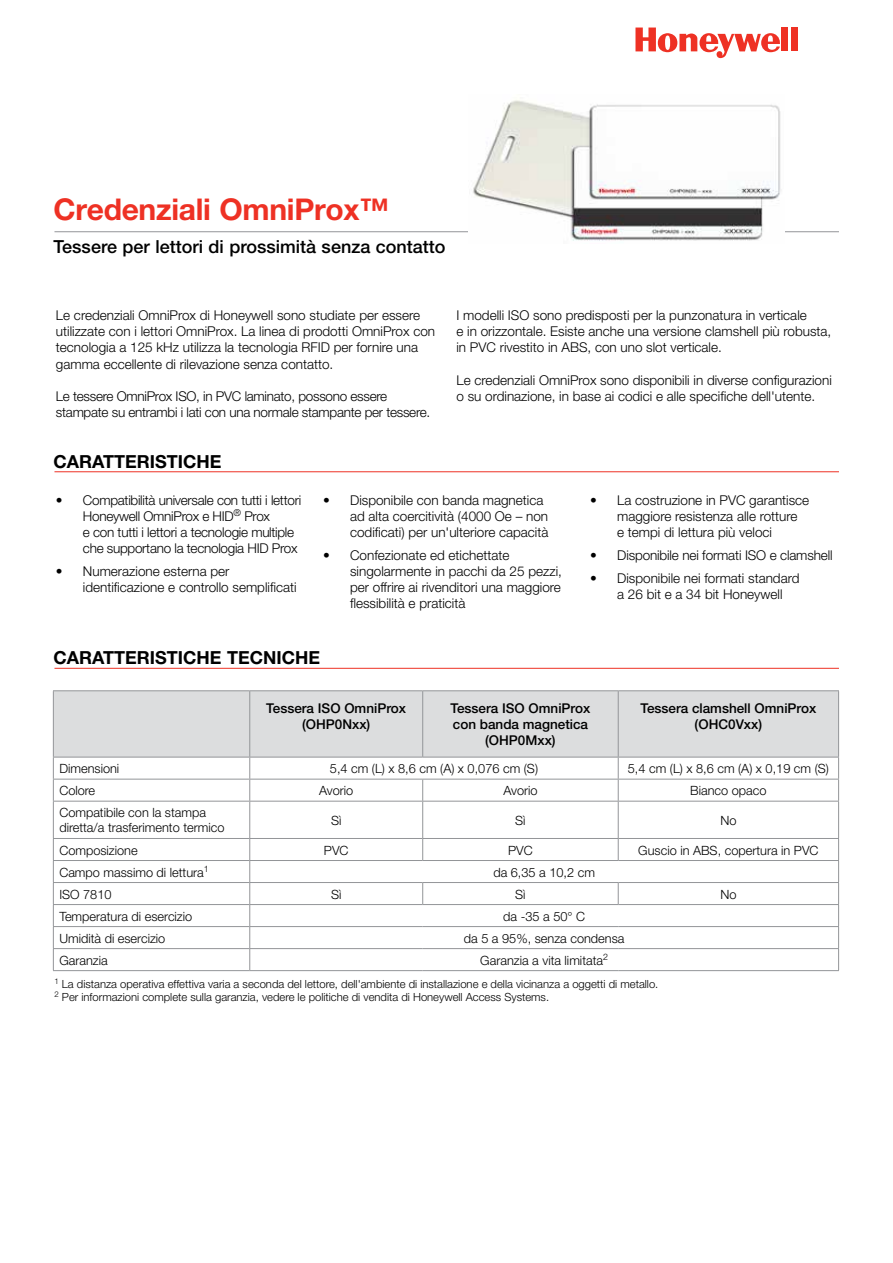
<style>
.page{position:relative;width:893px;height:1263px;background:#fff}
.page>*{position:absolute;margin:0;border:0;box-sizing:border-box;transform-origin:0 0}
.t1{font:700 30px "Helvetica Neue";letter-spacing:-.01em;color:#ee3124}
.t2{font:500 18px "Helvetica Neue";color:#000}
.t3{font:700 18px "Helvetica Neue";color:#000}
.t4{font:300 13.5px/16.2px "Helvetica Neue";color:#000}
.t5{font:300 13.5px/16.2px "Helvetica Neue";letter-spacing:-.02em;color:#000}
.t6{font:500 13.5px/16.2px "Helvetica Neue";color:#000;text-align:center}
.t7{font:300 12.75px/15.3px "Helvetica Neue";color:#000}
.t8{font:300 11.25px/13.5px "Helvetica Neue";color:#000}
</style>
<div class="page">
<div style="left:781px;top:28px;width:7px;height:23px;background:#ee3124"></div>
<div style="left:791px;top:28px;width:6px;height:23px;background:#ee3124"></div>
<svg style="left:635px;top:28px;width:145px;height:30px"></svg>
<hr style="left:54px;top:231px;width:785px;height:1px;background:#939598">
<hr style="left:54px;top:471px;width:785px;height:1px;background:#ee3124">
<hr style="left:54px;top:668px;width:785px;height:1px;background:#ee3124">
<div style="left:54px;top:691px;width:784px;height:66px;background:#dcddde"></div>
<svg style="left:422px;top:780px;width:1px;height:21px"></svg>
<hr style="left:53px;top:801px;width:197px;height:1px;background:#939598">
<hr style="left:250px;top:801px;width:173px;height:1px;background:#939598">
<hr style="left:249px;top:801px;width:1px;height:37px;background:#939598">
<hr style="left:423px;top:801px;width:195px;height:1px;background:#939598">
<hr style="left:422px;top:801px;width:1px;height:37px;background:#939598">
<hr style="left:618px;top:801px;width:221px;height:1px;background:#939598">
<hr style="left:618px;top:801px;width:1px;height:37px;background:#939598">
<hr style="left:53px;top:838px;width:197px;height:1px;background:#939598">
<hr style="left:250px;top:838px;width:173px;height:1px;background:#939598">
<hr style="left:423px;top:838px;width:195px;height:1px;background:#939598">
<svg style="left:422px;top:839px;width:1px;height:21px"></svg>
<hr style="left:618px;top:838px;width:221px;height:1px;background:#939598">
<svg style="left:618px;top:839px;width:1px;height:21px"></svg>
<hr style="left:53px;top:860px;width:197px;height:1px;background:#939598">
<hr style="left:250px;top:860px;width:173px;height:1px;background:#939598">
<hr style="left:423px;top:860px;width:195px;height:1px;background:#939598">
<hr style="left:618px;top:860px;width:221px;height:1px;background:#939598">
<hr style="left:53px;top:882px;width:197px;height:1px;background:#939598">
<hr style="left:250px;top:882px;width:173px;height:1px;background:#939598">
<hr style="left:423px;top:882px;width:195px;height:1px;background:#939598">
<svg style="left:422px;top:883px;width:1px;height:21px"></svg>
<hr style="left:618px;top:882px;width:221px;height:1px;background:#939598">
<svg style="left:618px;top:883px;width:1px;height:21px"></svg>
<hr style="left:53px;top:904px;width:197px;height:1px;background:#939598">
<hr style="left:250px;top:904px;width:173px;height:1px;background:#939598">
<hr style="left:423px;top:904px;width:195px;height:1px;background:#939598">
<hr style="left:618px;top:904px;width:221px;height:1px;background:#939598">
<hr style="left:53px;top:926px;width:197px;height:1px;background:#939598">
<hr style="left:250px;top:926px;width:173px;height:1px;background:#939598">
<hr style="left:423px;top:926px;width:195px;height:1px;background:#939598">
<hr style="left:618px;top:926px;width:221px;height:1px;background:#939598">
<hr style="left:53px;top:948px;width:197px;height:1px;background:#939598">
<hr style="left:250px;top:948px;width:173px;height:1px;background:#939598">
<svg style="left:249px;top:839px;width:1px;height:131px"></svg>
<hr style="left:423px;top:948px;width:195px;height:1px;background:#939598">
<hr style="left:618px;top:948px;width:221px;height:1px;background:#939598">
<hr style="left:53px;top:970px;width:197px;height:1px;background:#939598">
<hr style="left:250px;top:970px;width:173px;height:1px;background:#939598">
<hr style="left:423px;top:970px;width:195px;height:1px;background:#939598">
<hr style="left:618px;top:970px;width:221px;height:1px;background:#939598">
<svg style="left:249px;top:758px;width:1px;height:43px"></svg>
<svg style="left:618px;top:758px;width:1px;height:43px"></svg>
<hr style="left:53px;top:779px;width:197px;height:1px;background:#939598">
<hr style="left:250px;top:779px;width:173px;height:1px;background:#939598">
<hr style="left:423px;top:779px;width:195px;height:1px;background:#939598">
<hr style="left:618px;top:779px;width:221px;height:1px;background:#939598">
<svg style="left:53px;top:758px;width:1px;height:43px"></svg>
<svg style="left:838px;top:758px;width:1px;height:43px"></svg>
<hr style="left:53px;top:801px;width:1px;height:37px;background:#939598">
<hr style="left:838px;top:801px;width:1px;height:37px;background:#939598">
<svg style="left:838px;top:839px;width:1px;height:131px"></svg>
<svg style="left:53px;top:839px;width:1px;height:131px"></svg>
<hr style="left:53px;top:690px;width:197px;height:1px;background:#939598">
<hr style="left:53px;top:691px;width:1px;height:66px;background:#939598">
<hr style="left:250px;top:690px;width:173px;height:1px;background:#939598">
<hr style="left:249px;top:691px;width:1px;height:66px;background:#939598">
<hr style="left:423px;top:690px;width:195px;height:1px;background:#939598">
<hr style="left:422px;top:691px;width:1px;height:66px;background:#939598">
<hr style="left:618px;top:690px;width:221px;height:1px;background:#939598">
<hr style="left:618px;top:691px;width:1px;height:66px;background:#939598">
<hr style="left:838px;top:691px;width:1px;height:66px;background:#939598">
<hr style="left:53px;top:757px;width:197px;height:1px;background:#939598">
<hr style="left:250px;top:757px;width:173px;height:1px;background:#939598">
<hr style="left:423px;top:757px;width:195px;height:1px;background:#939598">
<hr style="left:618px;top:757px;width:221px;height:1px;background:#939598">
<img style="left:468px;top:100px;width:316px;height:141px">
<h1 class="t1" style="left:53px;top:191px;width:337px">Credenziali OmniProx™</h1>
<h2 class="t2" style="left:54px;top:236px;width:393px">Tessere per lettori di prossimità senza contatto</h2>
<p class="t4" style="left:56px;top:307px;width:381px">Le credenziali OmniProx di Honeywell sono studiate per essere utilizzate con i lettori OmniProx. La linea di prodotti OmniProx con tecnologia a 125 kHz utilizza la tecnologia RFID per fornire una gamma eccellente di rilevazione senza contatto.</p>
<p class="t5" style="left:56px;top:388px;width:376px">Le tessere OmniProx ISO, in PVC laminato, possono essere stampate su entrambi i lati con una normale stampante per tessere.</p>
<h2 class="t3" style="left:54px;top:450px;width:169px">CARATTERISTICHE</h2>
<p class="t4" style="left:456px;top:307px;width:376px">I modelli ISO sono predisposti per la punzonatura in verticale<br>e in orizzontale. Esiste anche una versione clamshell più robusta, in PVC rivestito in ABS, con uno slot verticale.</p>
<p class="t4" style="left:456px;top:372px;width:377px">Le credenziali OmniProx sono disponibili in diverse configurazioni o su ordinazione, in base ai codici e alle specifiche dell'utente.</p>
<p class="t5" style="left:83px;top:491px;width:220px;text-indent:-27px">• Compatibilità universale con tutti i lettori Honeywell OmniProx e HID<sup>®</sup> Prox<br>e con tutti i lettori a tecnologie multiple che supportano la tecnologia HID Prox</p>
<p class="t4" style="left:83px;top:563px;width:215px;text-indent:-27px">• Numerazione esterna per identificazione e controllo semplificati</p>
<p class="t4" style="left:350px;top:491px;width:200px;text-indent:-27px">• Disponibile con banda magnetica ad alta coercitività (4000 Oe – non codificati) per un'ulteriore capacità</p>
<p class="t4" style="left:350px;top:547px;width:213px;text-indent:-27px">• Confezionate ed etichettate singolarmente in pacchi da 25 pezzi, per offrire ai rivenditori una maggiore flessibilità e praticità</p>
<h2 class="t3" style="left:54px;top:647px;width:268px">CARATTERISTICHE TECNICHE</h2>
<p class="t4" style="left:617px;top:491px;width:194px;text-indent:-27px">• La costruzione in PVC garantisce maggiore resistenza alle rotture<br>e tempi di lettura più veloci</p>
<p class="t4" style="left:590px;top:547px;width:244px">• Disponibile nei formati ISO e clamshell</p>
<p class="t4" style="left:617px;top:570px;width:184px;text-indent:-27px">• Disponibile nei formati standard a 26 bit e a 34 bit Honeywell</p>
<p class="t6" style="left:266px;top:700px;width:141px">Tessera ISO OmniProx (OHP0Nxx)</p>
<p class="t6" style="left:451px;top:700px;width:141px">Tessera ISO OmniProx con banda magnetica (OHP0Mxx)</p>
<p class="t6" style="left:640px;top:700px;width:177px">Tessera clamshell OmniProx (OHC0Vxx)</p>
<p class="t7" style="left:59px;top:761px;width:61px">Dimensioni</p>
<p class="t7" style="left:330px;top:761px;width:210px">5,4 cm (L) x 8,6 cm (A) x 0,076 cm (S)</p>
<p class="t7" style="left:628px;top:761px;width:203px">5,4 cm (L) x 8,6 cm (A) x 0,19 cm (S)</p>
<p class="t7" style="left:59px;top:783px;width:37px">Colore</p>
<p class="t7" style="left:319px;top:783px;width:36px">Avorio</p>
<p class="t7" style="left:503px;top:783px;width:36px">Avorio</p>
<p class="t7" style="left:690px;top:783px;width:78px">Bianco opaco</p>
<p class="t7" style="left:59px;top:805px;width:167px">Compatibile con la stampa diretta/a trasferimento termico</p>
<p class="t7" style="left:331px;top:812px;width:12px">Sì</p>
<p class="t7" style="left:515px;top:812px;width:12px">Sì</p>
<p class="t7" style="left:720px;top:812px;width:18px">No</p>
<p class="t7" style="left:59px;top:842px;width:80px">Composizione</p>
<p class="t7" style="left:324px;top:842px;width:26px">PVC</p>
<p class="t7" style="left:508px;top:842px;width:26px">PVC</p>
<p class="t7" style="left:638px;top:842px;width:182px">Guscio in ABS, copertura in PVC</p>
<p class="t7" style="left:59px;top:864px;width:151px">Campo massimo di lettura<sup>1</sup></p>
<p class="t7" style="left:493px;top:864px;width:103px">da 6,35 a 10,2 cm</p>
<p class="t7" style="left:59px;top:886px;width:54px">ISO 7810</p>
<p class="t7" style="left:331px;top:886px;width:12px">Sì</p>
<p class="t7" style="left:515px;top:886px;width:12px">Sì</p>
<p class="t7" style="left:720px;top:886px;width:18px">No</p>
<p class="t7" style="left:59px;top:908px;width:134px">Temperatura di esercizio</p>
<p class="t7" style="left:503px;top:908px;width:83px">da -35 a 50° C</p>
<p class="t7" style="left:59px;top:930px;width:108px">Umidità di esercizio</p>
<p class="t7" style="left:464px;top:930px;width:162px">da 5 a 95%, senza condensa</p>
<p class="t7" style="left:59px;top:952px;width:50px">Garanzia</p>
<p class="t7" style="left:480px;top:952px;width:129px">Garanzia a vita limitata<sup>2</sup></p>
<p class="t8" style="left:54px;top:976px;width:605px"><sup>1</sup> La distanza operativa effettiva varia a seconda del lettore, dell'ambiente di installazione e della vicinanza a oggetti di metallo.<br><sup>2</sup> Per informazioni complete sulla garanzia, vedere le politiche di vendita di Honeywell Access Systems.</p>
</div>
